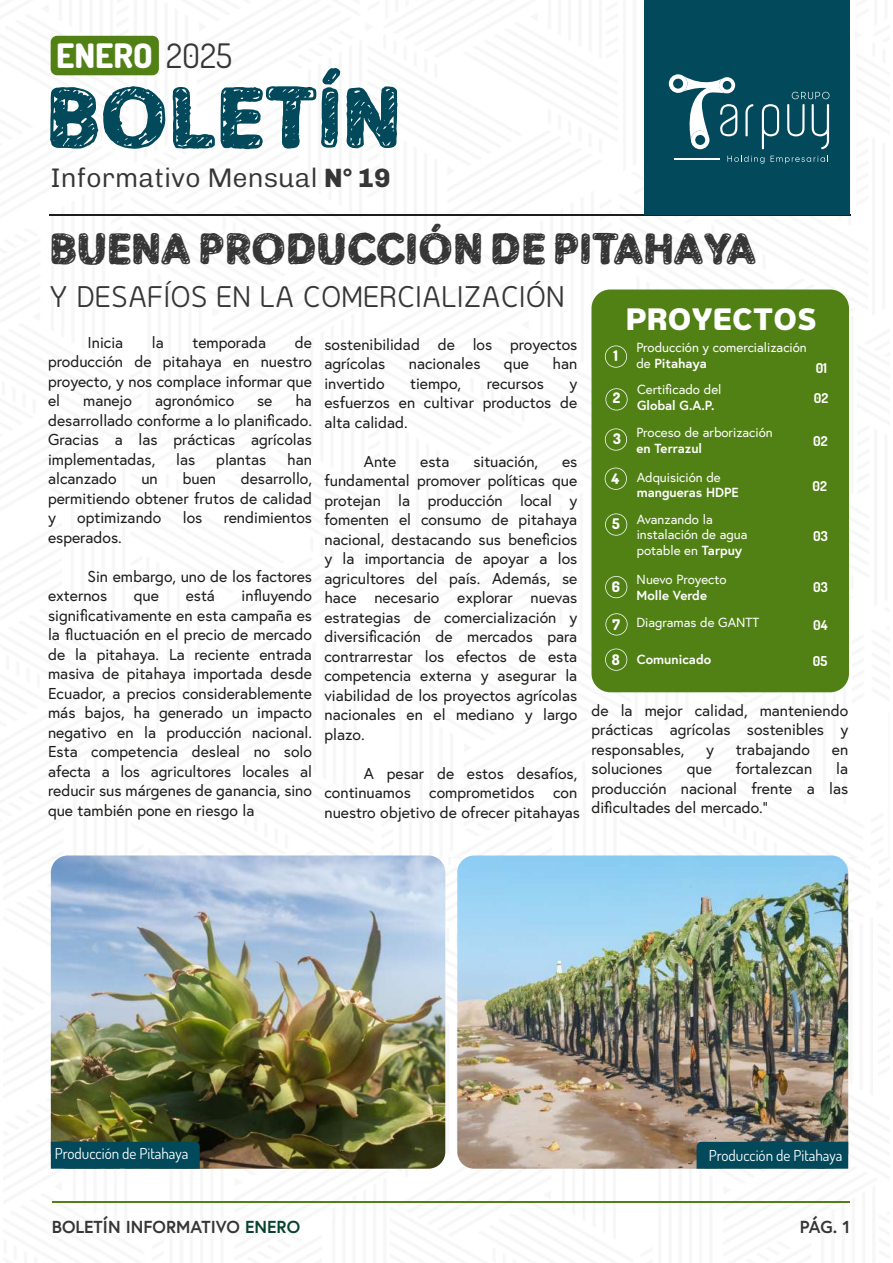
<style>
.page{position:relative;width:893px;height:1263px;background:#fff}
.page>*{position:absolute;margin:0;border:0;box-sizing:border-box;transform-origin:0 0}
.t1{font:700 expanded 83.85px "Mozzart Sketch";color:#01495b}
.t2{font:700 expanded 42.6px "Mozzart Sketch";color:#363636}
.t3{font:800 33.75px "Dosis";color:#fff}
.t4{font:800 28.05px "Genius";color:#fff}
.t5{font:27.15px "Genius";color:#363636}
.t6{font:300 26.85px "Chivo";color:#363636}
.t7{font:700 17.4px "Europa";color:#363636}
.t8{font:15.75px/19.5px "Europa";color:#1d1d1b;text-align:justify}
.t9{font:15.15px "Dosis";color:#fff}
.t10{font:800 14.7px "Dosis";color:#fff}
.t11{font:700 13.65px "Dosis";color:#fff}
.t12{font:13.2px/15.9px "Europa";color:#fff}
.t13{font:700 13.2px "Europa";color:#fff}
.s1{font-weight:400;color:#363636}
.s2{font-weight:800;font-size:26.55px}
.s3{font-weight:700}
.s4{font-family:"Dosis";font-weight:800;font-size:14.7px}
.s5{color:#07432d}
</style>
<div class="page">
<img style="left:10px;top:857px;width:879px;height:403px">
<hr style="left:52px;top:1202px;width:797px;height:1px;background:#518115">
<div style="left:51px;top:36px;width:108px;height:39px;background:#518115;border-radius:6px"></div>
<hr style="left:49px;top:214px;width:801px;height:1px;background:#1d1d1b">
<div style="left:644px;top:0;width:206px;height:214px;background:#01495b"></div>
<img style="left:51px;top:855px;width:394px;height:314px">
<img style="left:457px;top:855px;width:391px;height:314px">
<div style="left:591px;top:289px;width:258px;height:403px;background:#518115;border-radius:19px"></div>
<svg style="left:605px;top:576px;width:22px;height:22px"></svg>
<svg style="left:605px;top:428px;width:22px;height:23px"></svg>
<svg style="left:605px;top:388px;width:23px;height:22px"></svg>
<svg style="left:605px;top:345px;width:22px;height:23px"></svg>
<svg style="left:605px;top:513px;width:22px;height:23px"></svg>
<svg style="left:605px;top:613px;width:23px;height:22px"></svg>
<svg style="left:605px;top:648px;width:22px;height:23px"></svg>
<svg style="left:605px;top:468px;width:22px;height:22px"></svg>
<div style="left:51px;top:1142px;width:149px;height:27px;background:#01495b"></div>
<div style="left:697px;top:1142px;width:151px;height:27px;background:#01495b"></div>
<svg style="left:669px;top:74px;width:68px;height:75px"></svg>
<svg style="left:745px;top:104px;width:8px;height:32px"></svg>
<svg style="left:762px;top:104px;width:17px;height:45px"></svg>
<svg style="left:787px;top:92px;width:42px;height:57px"></svg>
<hr style="left:674px;top:158px;width:46px;height:2px;background:#fff">
<svg style="left:727px;top:155px;width:37px;height:9px"></svg>
<svg style="left:771px;top:155px;width:57px;height:8px"></svg>
<h3 class="t3" style="left:56px;top:31px;width:177px">ENERO <span class="s1">2025</span></h3>
<h1 class="t1" style="left:47px;top:66px;width:356px">BOLETÍN</h1>
<h3 class="t6" style="left:51px;top:157px;width:341px">Informativo Mensual <span class="s2">N° 19</span></h3>
<h2 class="t2" style="left:50px;top:223px;width:708px">BUENA PRODUCCIÓN DE PITAHAYA</h2>
<h3 class="t5" style="left:49px;top:280px;width:517px">Y DESAFÍOS EN LA COMERCIALIZACIÓN</h3>
<p class="t8" style="left:48px;top:332px;width:265px;text-indent:247px">de producción de pitahaya en nuestro proyecto, y nos complace informar que el</p>
<p class="t8" style="left:88px;top:332px;width:37px">Inicia</p>
<p class="t8" style="left:152px;top:332px;width:13px">la</p>
<p class="t8" style="left:192px;top:332px;width:75px">temporada</p>
<p class="t8" style="left:48px;top:391px;width:265px;text-indent:247px">ha desarrollado conforme a lo planificado.<br>Gracias a las prácticas agrícolas implementadas,</p>
<p class="t8" style="left:83px;top:391px;width:50px">manejo</p>
<p class="t8" style="left:155px;top:391px;width:81px">agronómico</p>
<p class="t8" style="left:257px;top:391px;width:17px">se</p>
<p class="t8" style="left:176px;top:449px;width:21px">las</p>
<p class="t8" style="left:216px;top:449px;width:52px">plantas</p>
<p class="t8" style="left:287px;top:449px;width:26px">han</p>
<p class="t8" style="left:48px;top:469px;width:265px;text-indent:193px">desarrollo, permitiendo obtener frutos de calidad y</p>
<p class="t8" style="left:48px;top:469px;width:70px">alcanzado</p>
<p class="t8" style="left:141px;top:469px;width:18px">un</p>
<p class="t8" style="left:182px;top:469px;width:35px">buen</p>
<p class="t8" style="left:77px;top:508px;width:86px">optimizando</p>
<p class="t8" style="left:183px;top:508px;width:21px">los</p>
<p class="t8" style="left:224px;top:508px;width:90px">rendimientos</p>
<p class="t8" style="left:48px;top:527px;width:75px">esperados.</p>
<p class="t8" style="left:48px;top:566px;width:265px;text-indent:39px">Sin embargo, uno de los factores externos</p>
<p class="t8" style="left:48px;top:586px;width:265px;text-indent:194px">influyendo significativamente en esta campaña es la fluctuación en el precio de mercado de la pitahaya. La reciente entrada masiva de pitahaya importada desde Ecuador, a precios considerablemente más bajos, ha generado un impacto negativo en la producción nacional.<br>Esta competencia desleal no solo afecta a los agricultores locales al reducir sus márgenes de ganancia, sino que también pone en riesgo la</p>
<p class="t8" style="left:134px;top:586px;width:27px">que</p>
<p class="t8" style="left:186px;top:586px;width:31px">está</p>
<p class="t8" style="left:324px;top:334px;width:254px">sostenibilidad de los proyectos agrícolas</p>
<p class="t8" style="left:409px;top:354px;width:73px">nacionales</p>
<p class="t8" style="left:504px;top:354px;width:27px">que</p>
<p class="t8" style="left:553px;top:354px;width:26px">han</p>
<p class="t8" style="left:324px;top:373px;width:62px">invertido</p>
<p class="t8" style="left:410px;top:373px;width:52px">tiempo,</p>
<p class="t8" style="left:487px;top:373px;width:59px">recursos</p>
<p class="t8" style="left:324px;top:373px;width:254px;text-indent:245px">y esfuerzos en cultivar productos de alta calidad.</p>
<p class="t8" style="left:364px;top:451px;width:34px">Ante</p>
<p class="t8" style="left:420px;top:451px;width:31px">esta</p>
<p class="t8" style="left:473px;top:451px;width:66px">situación,</p>
<p class="t8" style="left:324px;top:451px;width:254px;text-indent:238px">es fundamental promover políticas que protejan la producción local y fomenten el consumo de pitahaya nacional, destacando sus beneficios y la importancia de apoyar a los agricultores del país. Además, se hace necesario explorar nuevas estrategias de comercialización y diversificación de mercados para contrarrestar los efectos de esta competencia externa y asegurar la viabilidad de los proyectos agrícolas nacionales en el mediano y largo plazo.</p>
<p class="t8" style="left:324px;top:763px;width:257px;text-align:left;text-indent:39px">A pesar de estos desafíos, continuamos comprometidos con nuestro objetivo de ofrecer pitahayas</p>
<h3 class="t4" style="left:626px;top:302px;width:192px">PROYECTOS</h3>
<p class="t10" style="left:614px;top:345px;width:6px">1</p>
<p class="t10" style="left:613px;top:387px;width:9px">2</p>
<p class="t10" style="left:613px;top:428px;width:9px">3</p>
<p class="t12" style="left:636px;top:340px;width:172px">Producción y comercialización de <span class="s3">Pitahaya</span></p>
<p class="t11" style="left:816px;top:358px;width:13px">01</p>
<p class="t11" style="left:814px;top:388px;width:16px">02</p>
<p class="t11" style="left:813px;top:430px;width:16px">02</p>
<p class="t12" style="left:637px;top:382px;width:86px">Certificado del</p>
<p class="t13" style="left:637px;top:397px;width:79px">Global G.A.P.</p>
<p class="t12" style="left:636px;top:425px;width:138px">Proceso de arborización</p>
<p class="t13" style="left:636px;top:440px;width:67px">en Terrazul</p>
<p class="t12" style="left:637px;top:469px;width:104px;text-indent:-25px"><span class="s4">4</span> Adquisición de <span class="s3">mangueras HDPE</span></p>
<p class="t11" style="left:812px;top:475px;width:16px">02</p>
<p class="t10" style="left:612px;top:512px;width:9px">5</p>
<p class="t10" style="left:612px;top:576px;width:10px">6</p>
<p class="t12" style="left:637px;top:511px;width:112px">Avanzando la instalación de agua potable en <span class="s3">Tarpuy</span></p>
<p class="t12" style="left:637px;top:571px;width:91px">Nuevo Proyecto</p>
<p class="t13" style="left:637px;top:586px;width:72px">Molle Verde</p>
<p class="t12" style="left:612px;top:615px;width:148px"><span class="s4">7</span> Diagramas de GANTT</p>
<p class="t13" style="left:612px;top:651px;width:101px"><span class="s4">8</span> Comunicado</p>
<p class="t11" style="left:813px;top:526px;width:16px">03</p>
<p class="t11" style="left:813px;top:577px;width:16px">03</p>
<p class="t11" style="left:813px;top:614px;width:16px">04</p>
<p class="t11" style="left:813px;top:651px;width:16px">05</p>
<p class="t8" style="left:591px;top:700px;width:258px">de la mejor calidad, manteniendo prácticas agrícolas sostenibles y responsables,</p>
<p class="t8" style="left:706px;top:739px;width:9px">y</p>
<p class="t8" style="left:736px;top:739px;width:76px">trabajando</p>
<p class="t8" style="left:832px;top:739px;width:18px">en</p>
<p class="t8" style="left:591px;top:759px;width:73px">soluciones</p>
<p class="t8" style="left:687px;top:759px;width:27px">que</p>
<p class="t8" style="left:736px;top:759px;width:78px">fortalezcan</p>
<p class="t8" style="left:591px;top:759px;width:258px;text-indent:245px">la producción nacional frente a las dificultades del mercado."</p>
<p class="t9" style="left:55px;top:1143px;width:135px">Producción de Pitahaya</p>
<p class="t9" style="left:709px;top:1144px;width:135px">Producción de Pitahaya</p>
<p class="t7" style="left:52px;top:1216px;width:250px">BOLETÍN INFORMATIVO <span class="s5">ENERO</span></p>
<p class="t7" style="left:800px;top:1216px;width:52px">PÁG. 1</p>
</div>
